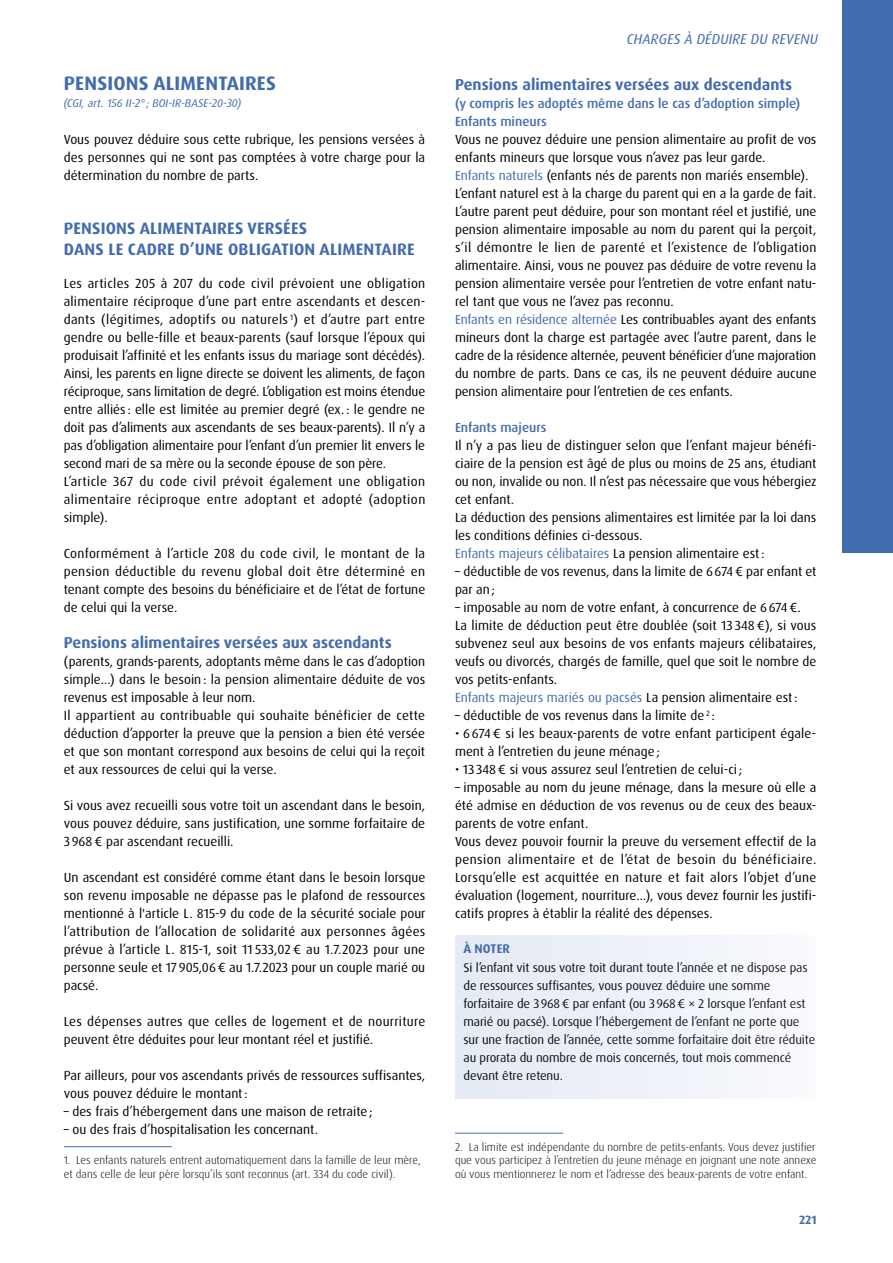
<style>
.page{position:relative;width:893px;height:1263px;background:#fff}
.page>*{position:absolute;margin:0;border:0;box-sizing:border-box;transform-origin:0 0}
.t1{font:700 19.5px "Dax Pro";letter-spacing:.01em;color:#436caf}
.t2{font:700 16.5px/21px "Dax Pro";letter-spacing:.01em;color:#436caf}
.t3{font:700 15.75px "Dax Pro";color:#436caf}
.t4{font:italic 14.25px "Dax Pro";letter-spacing:.01em;color:#436caf}
.t5{font:13.2px/18px "Dax Pro";color:#000}
.t6{font:500 13.2px/18px "Dax Pro";color:#436caf}
.t7{font:12.6px/18px "Dax Pro";letter-spacing:-.01em;color:#000}
.t8{font:700 12.6px "Dax Pro";letter-spacing:.01em;color:#436caf}
.t9{font:700 12px "Dax Pro";color:#436caf}
.t10{font:300 11.25px/13.5px "Dax Pro";color:#000}
.t11{font:italic 11.25px "Dax Pro";color:#436caf}
.s1{color:#436caf}
</style>
<div class="page">
<div style="left:842px;top:0;width:51px;height:553px;background:#436caf"></div>
<hr style="left:64px;top:1146px;width:108px;height:1px;background:#436caf">
<div style="left:455px;top:936px;width:361px;height:162px;background:#eef1f8"></div>
<hr style="left:455px;top:1133px;width:108px;height:1px;background:#436caf">
<h1 class="t1" style="left:64px;top:71px;width:214px">PENSIONS ALIMENTAIRES</h1>
<p class="t11" style="left:64px;top:95px;width:179px">(CGI, art. 156 II-2° ; BOI-IR-BASE-20-30)</p>
<p class="t5" style="left:64px;top:130px;width:363px;text-align:justify">Vous pouvez déduire sous cette rubrique, les pensions versées à des personnes qui ne sont pas comptées à votre charge pour la détermination du nombre de parts.</p>
<p class="t2" style="left:64px;top:218px;width:352px">PENSIONS ALIMENTAIRES VERSÉES<br>DANS LE CADRE D’UNE OBLIGATION ALIMENTAIRE</p>
<p class="t5" style="left:64px;top:274px;width:363px">Les articles 205 à 207 du code civil prévoient une obligation alimentaire réciproque d’une part entre ascendants et descen&shy;dants (légitimes, adoptifs ou naturels <sup>1</sup>) et d’autre part entre gendre ou belle-fille et beaux-parents (sauf lorsque l’époux qui produisait l’affinité et les enfants issus du mariage sont décédés).<br>Ainsi, les parents en ligne directe se doivent les aliments, de façon réciproque, sans limitation de degré. L’obligation est moins étendue entre alliés : elle est limitée au premier degré (ex.: le gendre ne doit pas d’aliments aux ascendants de ses beaux-parents). Il n’y a pas d’obligation alimentaire pour l’enfant d’un premier lit envers le second mari de sa mère ou la seconde épouse de son père.<br>L’article 367 du code civil prévoit également une obligation alimentaire réciproque entre adoptant et adopté (adoption simple).</p>
<p class="t5" style="left:64px;top:545px;width:363px;text-align:justify">Conformément à l’article 208 du code civil, le montant de la pension déductible du revenu global doit être déterminé en tenant compte des besoins du bénéficiaire et de l’état de fortune de celui qui la verse.</p>
<p class="t3" style="left:64px;top:632px;width:329px">Pensions alimentaires versées aux ascendants</p>
<p class="t5" style="left:64px;top:652px;width:363px">(parents, grands-parents, adoptants même dans le cas d’adoption simple…) dans le besoin: la pension alimentaire déduite de vos revenus est imposable à leur nom.<br>Il appartient au contribuable qui souhaite bénéficier de cette déduction d’apporter la preuve que la pension a bien été versée et que son montant correspond aux besoins de celui qui la reçoit et aux ressources de celui qui la verse.</p>
<p class="t5" style="left:64px;top:797px;width:363px;text-align:justify">Si vous avez recueilli sous votre toit un ascendant dans le besoin, vous pouvez déduire, sans justification, une somme forfaitaire de 3968€ par ascendant recueilli.</p>
<p class="t5" style="left:64px;top:869px;width:363px;text-align:justify">Un ascendant est considéré comme étant dans le besoin lorsque son revenu imposable ne dépasse pas le plafond de ressources mentionné à l'article L. 815-9 du code de la sécurité sociale pour l’attribution de l’allocation de solidarité aux personnes âgées prévue à l’article L. 815-1, soit 11 533,02€ au 1.7.2023 pour une personne seule et 17905,06€ au 1.7.2023 pour un couple marié ou pacsé.</p>
<p class="t5" style="left:64px;top:1013px;width:363px">Les dépenses autres que celles de logement et de nourriture peuvent être déduites pour leur montant réel et justifié.</p>
<p class="t5" style="left:64px;top:1067px;width:363px">Par ailleurs, pour vos ascendants privés de ressources suffisantes, vous pouvez déduire le montant:</p>
<p class="t5" style="left:64px;top:1103px;width:310px">– des frais d’hébergement dans une maison de retraite;</p>
<p class="t5" style="left:64px;top:1121px;width:256px">– ou des frais d’hospitalisation les concernant.</p>
<p class="t10" style="left:64px;top:1154px;width:358px">1. Les enfants naturels entrent automatiquement dans la famille de leur mère, et dans celle de leur père lorsqu’ils sont reconnus (art. 334 du code civil).</p>
<p class="t4" style="left:627px;top:30px;width:193px">CHARGES À DÉDUIRE DU REVENU</p>
<p class="t3" style="left:455px;top:74px;width:339px">Pensions alimentaires versées aux descendants</p>
<p class="t6" style="left:455px;top:94px;width:347px">(y compris les adoptés même dans le cas d’adoption simple)<br>Enfants mineurs</p>
<p class="t5" style="left:455px;top:130px;width:363px">Vous ne pouvez déduire une pension alimentaire au profit de vos enfants mineurs que lorsque vous n’avez pas leur garde.<br><span class="s1">Enfants naturels</span> (enfants nés de parents non mariés ensemble).<br>L’enfant naturel est à la charge du parent qui en a la garde de fait.<br>L’autre parent peut déduire, pour son montant réel et justifié, une pension alimentaire imposable au nom du parent qui la perçoit, s’il démontre le lien de parenté et l’existence de l’obligation alimentaire. Ainsi, vous ne pouvez pas déduire de votre revenu la pension alimentaire versée pour l’entretien de votre enfant natu&shy;rel tant que vous ne l’avez pas reconnu.<br><span class="s1">Enfants en résidence alternée</span> Les contribuables ayant des enfants mineurs dont la charge est partagée avec l’autre parent, dans le cadre de la résidence alternée, peuvent bénéficier d’une majoration du nombre de parts. Dans ce cas, ils ne peuvent déduire aucune pension alimentaire pour l’entretien de ces enfants.</p>
<p class="t6" style="left:455px;top:419px;width:93px">Enfants majeurs</p>
<p class="t5" style="left:455px;top:437px;width:363px">Il n’y a pas lieu de distinguer selon que l’enfant majeur bénéfi&shy;ciaire de la pension est âgé de plus ou moins de 25 ans, étudiant ou non, invalide ou non. Il n’est pas nécessaire que vous hébergiez cet enfant.<br>La déduction des pensions alimentaires est limitée par la loi dans les conditions définies ci-dessous.<br><span class="s1">Enfants majeurs célibataires</span> La pension alimentaire est:</p>
<p class="t5" style="left:455px;top:563px;width:363px">– déductible de vos revenus, dans la limite de 6674€ par enfant et par an;</p>
<p class="t5" style="left:455px;top:599px;width:363px">– imposable au nom de votre enfant, à concurrence de 6674€.<br>La limite de déduction peut être doublée (soit 13 348€), si vous subvenez seul aux besoins de vos enfants majeurs célibataires, veufs ou divorcés, chargés de famille, quel que soit le nombre de vos petits-enfants.<br><span class="s1">Enfants majeurs mariés ou pacsés</span> La pension alimentaire est:</p>
<p class="t5" style="left:455px;top:707px;width:261px">– déductible de vos revenus dans la limite de <sup>2</sup> :</p>
<p class="t5" style="left:455px;top:724px;width:363px">• 6 674€ si les beaux-parents de votre enfant participent égale&shy;ment à l’entretien du jeune ménage;</p>
<p class="t5" style="left:455px;top:760px;width:289px">• 13 348€ si vous assurez seul l’entretien de celui-ci;</p>
<p class="t5" style="left:455px;top:778px;width:363px">– imposable au nom du jeune ménage, dans la mesure où elle a été admise en déduction de vos revenus ou de ceux des beaux&shy;parents de votre enfant.<br>Vous devez pouvoir fournir la preuve du versement effectif de la pension alimentaire et de l’état de besoin du bénéficiaire.<br>Lorsqu’elle est acquittée en nature et fait alors l’objet d’une évaluation (logement, nourriture…), vous devez fournir les justifi&shy;catifs propres à établir la réalité des dépenses.</p>
<p class="t8" style="left:464px;top:940px;width:48px">À NOTER</p>
<p class="t7" style="left:463px;top:959px;width:353px">Si l’enfant vit sous votre toit durant toute l’année et ne dispose pas de ressources suffisantes, vous pouvez déduire une somme forfaitaire de 3968€ par enfant (ou 3968€ × 2 lorsque l’enfant est marié ou pacsé). Lorsque l’hébergement de l’enfant ne porte que sur une fraction de l’année, cette somme forfaitaire doit être réduite au prorata du nombre de mois concernés, tout mois commencé devant être retenu.</p>
<p class="t10" style="left:455px;top:1140px;width:363px;text-align:justify">2. La limite est indépendante du nombre de petits-enfants. Vous devez justifier que vous participez à l’entretien du jeune ménage en joignant une note annexe où vous mentionnerez le nom et l’adresse des beaux-parents de votre enfant.</p>
<p class="t9" style="left:799px;top:1212px;width:19px">221</p>
</div>
